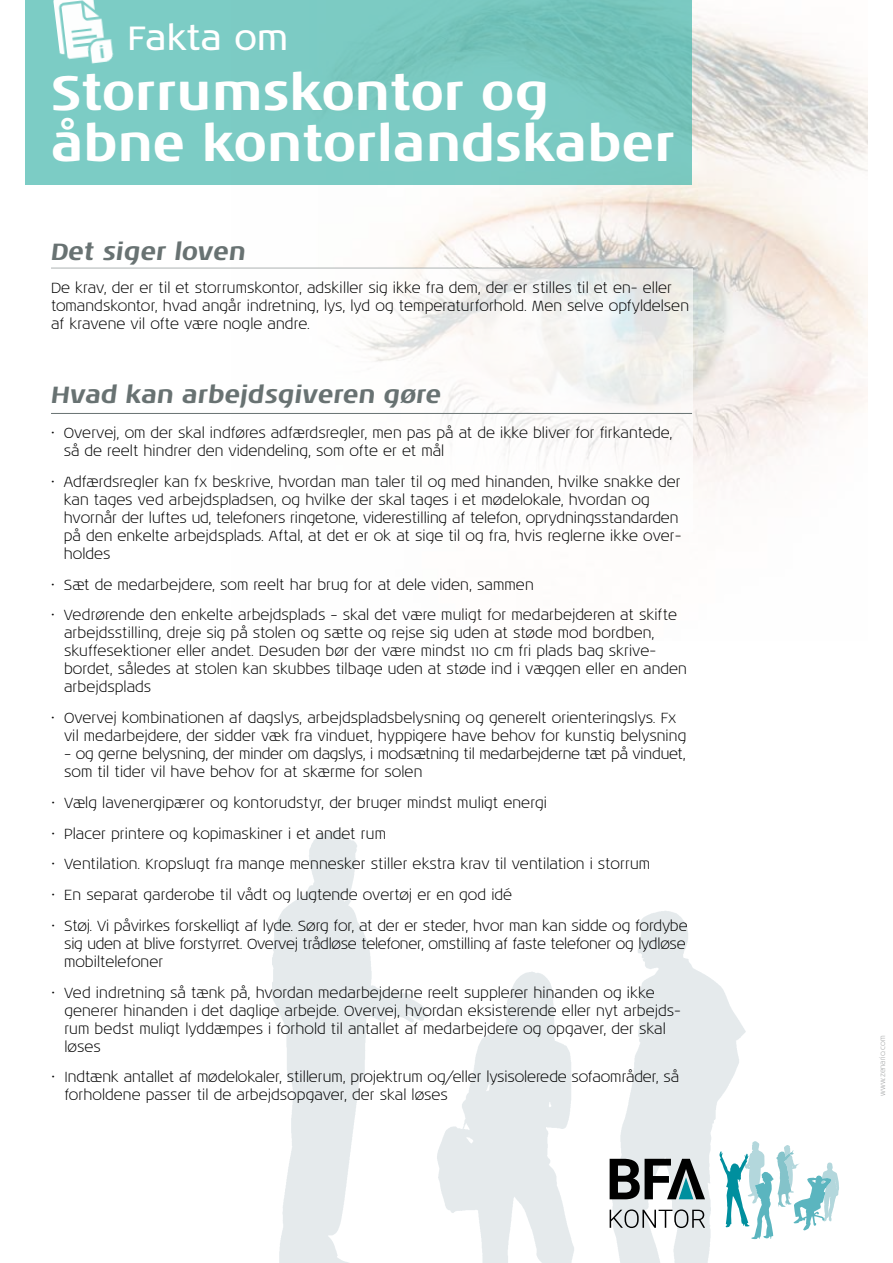
<style>
.page{position:relative;width:893px;height:1263px;background:#fff}
.page>*{position:absolute;margin:0;border:0;box-sizing:border-box;transform-origin:0 0}
.t1{font:700 49.5px/51px "Noa LT Std";color:#fff}
.t2{font:34.5px "Noa LT Std";color:#fff}
.t3{font:italic 700 24px "Noa LT Std";color:#687272}
.t4{font:300 15px/18px "Noa LT Std";color:#000}
.t5{font:300 7.5px "Noa LT Std";color:#9c9e9f}
</style>
<div class="page">
<img style="left:232px;top:14px;width:635px;height:471px">
<div style="left:26px;top:0;width:666px;height:185px;background:linear-gradient(to right,#7ecec7,#76c5bd)"></div>
<img style="left:53px;top:0;width:80px;height:74px">
<hr style="left:51px;top:268px;width:642px;height:1px;background:#687272">
<div style="left:51px;top:268px;width:641px;height:264px;background:#fff"></div>
<img style="left:273px;top:832px;width:472px;height:431px">
<hr style="left:51px;top:413px;width:641px;height:1px;background:#687272">
<svg style="left:610px;top:1159px;width:95px;height:40px;background:#646c6d"></svg>
<svg style="left:610px;top:1209px;width:95px;height:19px"></svg>
<svg style="left:719px;top:1141px;width:120px;height:98px"></svg>
<h2 class="t2" style="left:128px;top:18px;width:162px">Fakta om</h2>
<h1 class="t1" style="left:51px;top:69px;width:625px">Storrumskontor og åbne kontorlandskaber</h1>
<h3 class="t3" style="left:51px;top:236px;width:196px">Det siger loven</h3>
<p class="t4" style="left:51px;top:279px;width:639px">De krav, der er til et storrumskontor, adskiller sig ikke fra dem, der er stilles til et en- eller tomandskontor, hvad angår indretning, lys, lyd og temperaturforhold. Men selve opfyldelsen af kravene vil ofte være nogle andre.</p>
<h3 class="t3" style="left:51px;top:380px;width:392px">Hvad kan arbejdsgiveren gøre</h3>
<p class="t4" style="left:64px;top:424px;width:610px;text-indent:-13px">• Overvej, om der skal indføres adfærdsregler, men pas på at de ikke bliver for firkantede, så de reelt hindrer den videndeling, som ofte er et mål</p>
<p class="t4" style="left:64px;top:473px;width:619px;text-indent:-13px">• Adfærdsregler kan fx beskrive, hvordan man taler til og med hinanden, hvilke snakke der kan tages ved arbejdspladsen, og hvilke der skal tages i et mødelokale, hvordan og hvornår der luftes ud, telefoners ringetone, viderestilling af telefon, oprydningsstandarden på den enkelte arbejdsplads. Aftal, at det er ok at sige til og fra, hvis reglerne ikke over&shy;holdes</p>
<p class="t4" style="left:51px;top:576px;width:484px">• Sæt de medarbejdere, som reelt har brug for at dele viden, sammen</p>
<p class="t4" style="left:64px;top:607px;width:624px;text-indent:-13px">• Vedrørende den enkelte arbejdsplads – skal det være muligt for medarbejderen at skifte arbejdsstilling, dreje sig på stolen og sætte og rejse sig uden at støde mod bordben, skuffesektioner eller andet. Desuden bør der være mindst 110 cm fri plads bag skrive&shy;bordet, således at stolen kan skubbes tilbage uden at støde ind i væggen eller en anden arbejdsplads</p>
<p class="t4" style="left:64px;top:709px;width:624px;text-indent:-13px">• Overvej kombinationen af dagslys, arbejdspladsbelysning og generelt orienteringslys. Fx vil medarbejdere, der sidder væk fra vinduet, hyppigere have behov for kunstig belysning</p>
<p class="t4" style="left:64px;top:745px;width:623px">– og gerne belysning, der minder om dagslys, i modsætning til medarbejderne tæt på vinduet, som til tider vil have behov for at skærme for solen</p>
<p class="t4" style="left:51px;top:794px;width:497px">• Vælg lavenergipærer og kontorudstyr, der bruger mindst muligt energi</p>
<p class="t4" style="left:51px;top:825px;width:336px">• Placer printere og kopimaskiner i et andet rum</p>
<p class="t4" style="left:51px;top:856px;width:600px">• Ventilation. Kropslugt fra mange mennesker stiller ekstra krav til ventilation i storrum</p>
<p class="t4" style="left:52px;top:886px;width:462px">• En separat garderobe til vådt og lugtende overtøj er en god idé</p>
<p class="t4" style="left:64px;top:917px;width:625px;text-indent:-13px">• Støj. Vi påvirkes forskelligt af lyde. Sørg for, at der er steder, hvor man kan sidde og fordybe sig uden at blive forstyrret. Overvej trådløse telefoner, omstilling af faste telefoner og lydløse mobiltelefoner</p>
<p class="t4" style="left:64px;top:984px;width:618px;text-indent:-13px">• Ved indretning så tænk på, hvordan medarbejderne reelt supplerer hinanden og ikke generer hinanden i det daglige arbejde. Overvej, hvordan eksisterende eller nyt arbejds&shy;rum bedst muligt lyddæmpes i forhold til antallet af medarbejdere og opgaver, der skal løses</p>
<p class="t4" style="left:64px;top:1069px;width:616px;text-indent:-13px">• Indtænk antallet af mødelokaler, stillerum, projektrum og/eller lysisolerede sofaområder, så forholdene passer til de arbejdsopgaver, der skal løses</p>
<p class="t5" style="left:878px;top:1096px;width:62px;rotate:-90deg">www.zenario.com</p>
</div>
